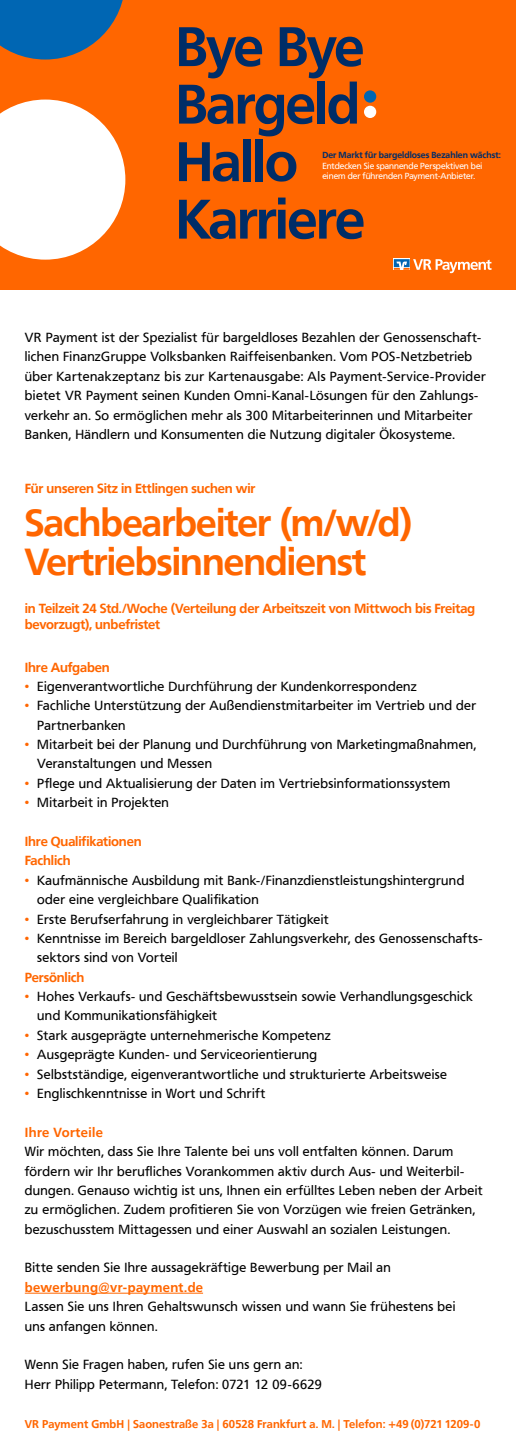
<style>
.page{position:relative;width:516px;height:1442px;background:#fff}
.page>*{position:absolute;margin:0;border:0;box-sizing:border-box;transform-origin:0 0}
.t1{font:700 55px/57.5px "Frutiger VR";letter-spacing:-.025em;color:#002d67}
.t2{font:700 37.5px/38.8px "Frutiger VR";letter-spacing:-.02em;color:#f60}
.t3{font:13.12px/19.4px "Frutiger VR";letter-spacing:.025em;color:#000}
.t4{font:700 13.12px/15.8px "Frutiger VR";letter-spacing:-.01em;color:#f60}
.t5{font:700 13.12px "Frutiger VR";letter-spacing:.03em;color:#f60}
.t6{font:700 13.12px "Frutiger VR";letter-spacing:.025em;color:#f60}
.t7{font:700 11.25px "Frutiger VR";letter-spacing:.01em;color:#f60}
.t8{font:8.75px/10.5px "Frutiger VR";color:#fff}
.t9{font:700 8.75px "Frutiger VR";letter-spacing:.005em;color:#002d67}
.s1{color:#f60}
</style>
<div class="page">
<div style="left:0;top:0;width:516px;height:289px;background:#f60"></div>
<svg style="left:0;top:100px;width:125px;height:160px;background:#ffe8da"></svg>
<svg style="left:0;top:0;width:123px;height:60px"></svg>
<hr style="left:25px;top:1292px;width:178px;height:1px;background:#f60">
<div style="left:364px;top:106px;width:12px;height:12px;background:#fff;border-radius:50%"></div>
<div style="left:364px;top:90px;width:12px;height:13px;background:#0066b3;border-radius:50%"></div>
<svg style="left:393px;top:259px;width:98px;height:14px"></svg>
<h1 class="t1" style="left:175px;top:18px;width:191px">Bye Bye<br>Bargeld<br>Hallo<br>Karriere</h1>
<p class="t9" style="left:322px;top:150px;width:180px">Der Markt für bargeldloses Bezahlen wächst:</p>
<p class="t8" style="left:322px;top:160px;width:161px">Entdecken Sie spannende Perspektiven bei einem der führenden Payment-Anbieter.</p>
<p class="t3" style="left:25px;top:328px;width:462px">VR Payment ist der Spezialist für bargeldloses Bezahlen der Genossenschaft&shy;lichen FinanzGruppe Volksbanken Raiffeisenbanken. Vom POS-Netzbetrieb über Kartenakzeptanz bis zur Kartenausgabe: Als Payment-Service-Provider bietet VR Payment seinen Kunden Omni-Kanal-Lösungen für den Zahlungs&shy;verkehr an. So ermöglichen mehr als 300 Mitarbeiterinnen und Mitarbeiter Banken, Händlern und Konsumenten die Nutzung digitaler Ökosysteme.</p>
<p class="t4" style="left:25px;top:481px;width:232px">Für unseren Sitz in Ettlingen suchen wir</p>
<h2 class="t2" style="left:25px;top:503px;width:389px">Sachbearbeiter (m/w/d)<br>Vertriebsinnendienst</h2>
<p class="t4" style="left:25px;top:601px;width:451px">in Teilzeit 24 Std./Woche (Verteilung der Arbeitszeit von Mittwoch bis Freitag bevorzugt), unbefristet</p>
<p class="t4" style="left:25px;top:659px;width:86px">Ihre Aufgaben</p>
<p class="t3" style="left:25px;top:676px;width:393px"><span class="s1">•</span> Eigenverantwortliche Durchführung der Kundenkorrespondenz</p>
<p class="t3" style="left:37px;top:696px;width:440px;text-indent:-12px"><span class="s1">•</span> Fachliche Unterstützung der Außendienstmitarbeiter im Vertrieb und der<br>Partnerbanken</p>
<p class="t3" style="left:37px;top:735px;width:440px;text-indent:-12px"><span class="s1">•</span> Mitarbeit bei der Planung und Durchführung von Marketingmaßnahmen,<br>Veranstaltungen und Messen</p>
<p class="t3" style="left:25px;top:773px;width:427px"><span class="s1">•</span> Pflege und Aktualisierung der Daten im Vertriebsinformationssystem</p>
<p class="t3" style="left:25px;top:793px;width:146px"><span class="s1">•</span> Mitarbeit in Projekten</p>
<p class="t4" style="left:25px;top:831px;width:118px;line-height:19.4px">Ihre Qualifikationen<br>Fachlich</p>
<p class="t3" style="left:37px;top:870px;width:428px;text-indent:-12px"><span class="s1">•</span> Kaufmännische Ausbildung mit Bank-/Finanzdienstleistungshintergrund oder eine vergleichbare Qualifikation</p>
<p class="t3" style="left:25px;top:909px;width:305px"><span class="s1">•</span> Erste Berufserfahrung in vergleichbarer Tätigkeit</p>
<p class="t3" style="left:37px;top:928px;width:447px;text-indent:-12px"><span class="s1">•</span> Kenntnisse im Bereich bargeldloser Zahlungsverkehr, des Genossenschafts&shy;sektors sind von Vorteil</p>
<p class="t4" style="left:25px;top:969px;width:61px">Persönlich</p>
<p class="t3" style="left:37px;top:986px;width:437px;text-indent:-12px"><span class="s1">•</span> Hohes Verkaufs- und Geschäftsbewusstsein sowie Verhandlungsgeschick und Kommunikationsfähigkeit</p>
<p class="t3" style="left:25px;top:1025px;width:307px"><span class="s1">•</span> Stark ausgeprägte unternehmerische Kompetenz</p>
<p class="t3" style="left:25px;top:1045px;width:294px"><span class="s1">•</span> Ausgeprägte Kunden- und Serviceorientierung</p>
<p class="t3" style="left:25px;top:1064px;width:423px"><span class="s1">•</span> Selbstständige, eigenverantwortliche und strukturierte Arbeitsweise</p>
<p class="t3" style="left:25px;top:1083px;width:242px"><span class="s1">•</span> Englischkenntnisse in Wort und Schrift</p>
<p class="t6" style="left:25px;top:1124px;width:79px">Ihre Vorteile</p>
<p class="t3" style="left:25px;top:1141px;width:459px">Wir möchten, dass Sie Ihre Talente bei uns voll entfalten können. Darum fördern wir Ihr berufliches Vorankommen aktiv durch Aus- und Weiterbil&shy;dungen. Genauso wichtig ist uns, Ihnen ein erfülltes Leben neben der Arbeit zu ermöglichen. Zudem profitieren Sie von Vorzügen wie freien Getränken, bezuschusstem Mittagessen und einer Auswahl an sozialen Leistungen.</p>
<p class="t3" style="left:25px;top:1258px;width:367px">Bitte senden Sie Ihre aussagekräftige Bewerbung per Mail an</p>
<p class="t5" style="left:25px;top:1279px;width:180px">bewerbung@vr-payment.de</p>
<p class="t3" style="left:25px;top:1296px;width:432px">Lassen Sie uns Ihren Gehaltswunsch wissen und wann Sie frühestens bei uns anfangen können.</p>
<p class="t3" style="left:25px;top:1355px;width:298px">Wenn Sie Fragen haben, rufen Sie uns gern an:<br>Herr Philipp Petermann, Telefon: 0721 12 09-6629</p>
<p class="t7" style="left:25px;top:1416px;width:457px">VR Payment GmbH | Saonestraße 3a | 60528 Frankfurt a. M. | Telefon: +49 (0)721 1209-0</p>
</div>
